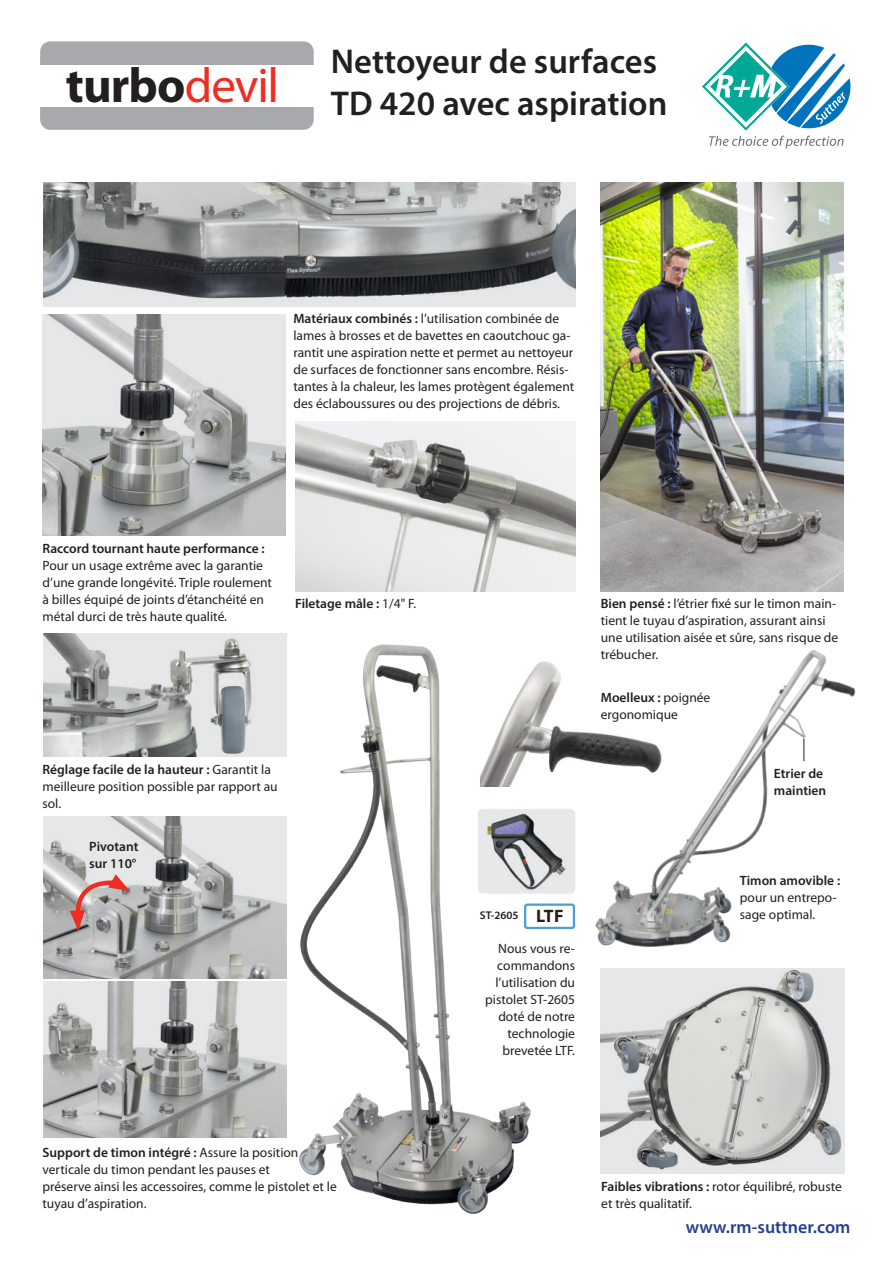
<style>
.page{position:relative;width:893px;height:1263px;background:#fff}
.page>*{position:absolute;margin:0;border:0;box-sizing:border-box;transform-origin:0 0}
.t1{font:700 49.2px "Myriad Pro";letter-spacing:-.015em;color:#231f20}
.t2{font:600 34.5px/42px "Myriad Pro";color:#231f20}
.t3{font:600 18px "Myriad Pro";color:#253f8e}
.t4{font:700 18px "Myriad Pro";color:#231f20}
.t5{font:13.5px/17px "Myriad Pro";color:#231f20}
.t6{font:600 13.5px/17px "Myriad Pro";color:#231f20}
.t7{font:600 11.25px "Myriad Pro";color:#231f20}
.s1{font-weight:400;color:#ee2e22}
.s2{font-weight:600}
.s3{font-weight:400}
</style>
<div class="page">
<svg style="left:40px;top:41px;width:274px;height:89px;background:#abacb0"></svg>
<div style="left:37px;top:65px;width:280px;height:41px;background:#fff"></div>
<img style="left:601px;top:183px;width:242px;height:408px">
<img style="left:546px;top:661px;width:13px;height:112px">
<img style="left:43px;top:315px;width:242px;height:221px">
<svg style="left:702px;top:43px;width:148px;height:106px"></svg>
<img style="left:546px;top:810px;width:13px;height:83px">
<div style="left:524px;top:903px;width:51px;height:26px;border:2px solid #4e9ed6;border-radius:2px"></div>
<img style="left:43px;top:183px;width:533px;height:123px">
<img style="left:43px;top:634px;width:221px;height:122px">
<img style="left:43px;top:981px;width:221px;height:157px">
<img style="left:43px;top:816px;width:221px;height:162px">
<svg style="left:70px;top:874px;width:60px;height:57px;background:#bfa2a1"></svg>
<img style="left:295px;top:421px;width:280px;height:170px">
<img style="left:559px;top:650px;width:297px;height:297px">
<img style="left:264px;top:633px;width:282px;height:581px">
<img style="left:600px;top:969px;width:244px;height:205px">
<h1 class="t1" style="left:66px;top:54px;width:215px">turbo<span class="s1">devil</span></h1>
<h2 class="t2" style="left:331px;top:40px;width:338px">Nettoyeur de surfaces<br>TD 420 avec aspiration</h2>
<p class="t5" style="left:293px;top:310px;width:282px"><span class="s2">Matériaux combinés :</span> l’utilisation combinée de lames à brosses et de bavettes en caoutchouc ga&shy;rantit une aspiration nette et permet au nettoyeur de surfaces de fonctionner sans encombre. Résis&shy;tantes à la chaleur, les lames protègent également des éclaboussures ou des projections de débris.</p>
<p class="t6" style="left:43px;top:539px;width:224px">Raccord tournant haute performance :</p>
<p class="t5" style="left:43px;top:557px;width:231px">Pour un usage extrême avec la garantie d’une grande longévité. Triple roulement à billes équipé de joints d’étanchéité en métal durci de très haute qualité.</p>
<p class="t6" style="left:295px;top:595px;width:123px">Filetage mâle : <span class="s3">1/4" F.</span></p>
<p class="t5" style="left:43px;top:761px;width:237px"><span class="s2">Réglage facile de la hauteur :</span> Garantit la meilleure position possible par rapport au sol.</p>
<p class="t6" style="left:89px;top:837px;width:51px">Pivotant sur 110°</p>
<p class="t5" style="left:601px;top:595px;width:239px"><span class="s2">Bien pensé :</span> l’étrier fixé sur le timon main&shy;tient le tuyau d’aspiration, assurant ainsi une utilisation aisée et sûre, sans risque de trébucher.</p>
<p class="t5" style="left:601px;top:689px;width:111px"><span class="s2">Moelleux :</span> poignée ergonomique</p>
<p class="t6" style="left:774px;top:765px;width:54px">Etrier de maintien</p>
<p class="t7" style="left:480px;top:908px;width:40px">ST-2605</p>
<h3 class="t4" style="left:536px;top:904px;width:29px">LTF</h3>
<p class="t5" style="left:485px;top:940px;width:91px;text-align:right">Nous vous re&shy;commandons l’utilisation du pistolet ST-2605 doté de notre technologie brevetée LTF.</p>
<p class="t6" style="left:740px;top:871px;width:102px">Timon amovible :</p>
<p class="t5" style="left:740px;top:889px;width:98px">pour un entrepo&shy;sage optimal.</p>
<p class="t5" style="left:43px;top:1144px;width:296px"><span class="s2">Support de timon intégré :</span> Assure la position verticale du timon pendant les pauses et<br>préserve ainsi les accessoires, comme le pistolet et le tuyau d’aspiration.</p>
<p class="t5" style="left:601px;top:1178px;width:242px"><span class="s2">Faibles vibrations :</span> rotor équilibré, robuste et très qualitatif.</p>
<h3 class="t3" style="left:686px;top:1215px;width:166px">www.rm-suttner.com</h3>
</div>
